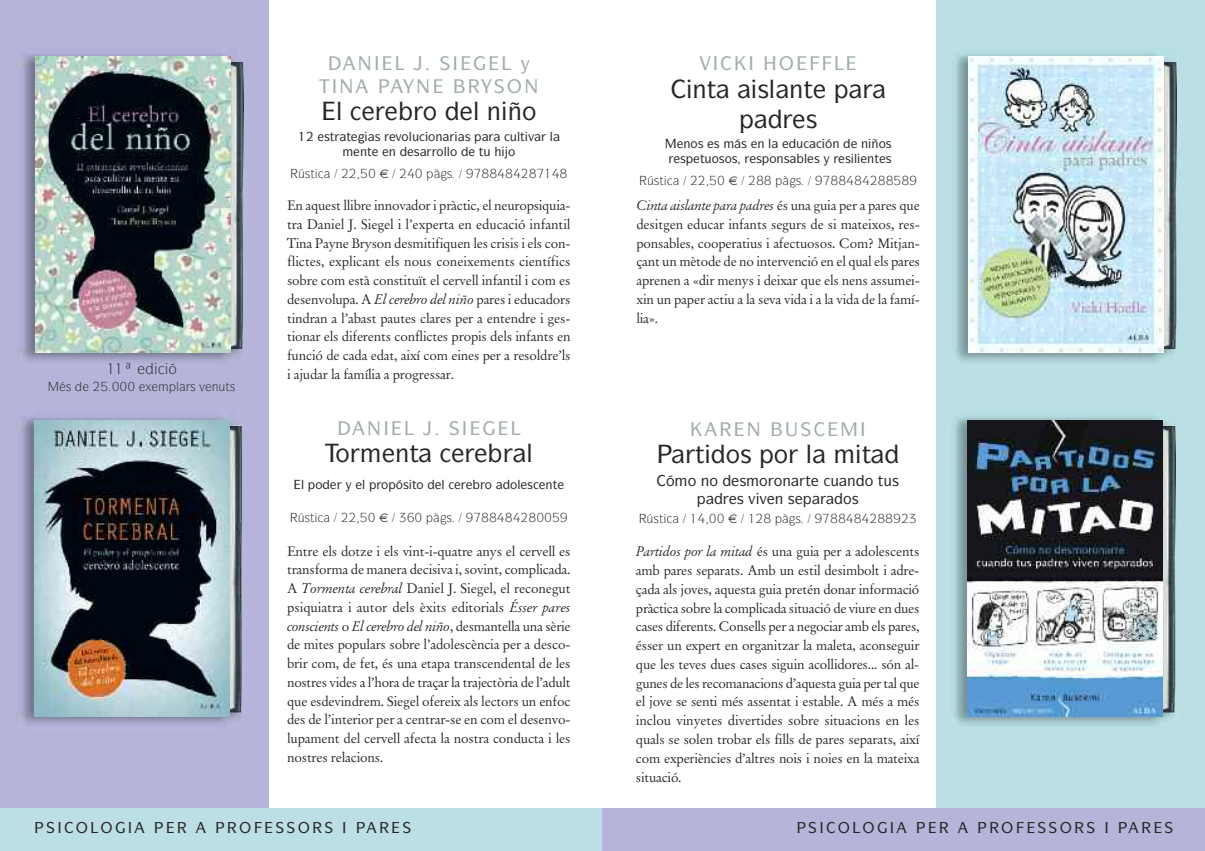
<style>
.page{position:relative;width:1205px;height:851px;background:#fff}
.page>*{position:absolute;margin:0;border:0;box-sizing:border-box;transform-origin:0 0}
.t1{font:500 25px/30px "Itc Symbol";color:#272627;text-align:right}
.t2{font:500 15px "Itc Symbol";color:#272627}
.t3{font:13.75px/18.8px "Garamand Classic";letter-spacing:-.015em;color:#272627;text-align:justify}
.t4{font:500 12.5px "Itc Symbol";color:#272627}
.t5{font:12.5px "Itc Symbol";color:#272627}
.s1{font-style:italic}
</style>
<div class="page">
<div style="left:0;top:0;width:269px;height:850px;background:#b6b4d9"></div>
<div style="left:0;top:808px;width:602px;height:42px;background:#bbdfe4"></div>
<div style="left:935px;top:0;width:270px;height:850px;background:#bbdfe4"></div>
<div style="left:602px;top:808px;width:603px;height:42px;background:#b6b4d9"></div>
<img style="left:17px;top:54px;width:227px;height:307px">
<img style="left:230px;top:62px;width:13px;height:287px">
<img style="left:35px;top:57px;width:195px;height:296px">
<img style="left:16px;top:417px;width:225px;height:307px">
<img style="left:229px;top:425px;width:13px;height:287px">
<img style="left:34px;top:420px;width:195px;height:296px">
<img style="left:955px;top:52px;width:222px;height:311px">
<img style="left:1163px;top:62px;width:13px;height:287px">
<img style="left:968px;top:57px;width:195px;height:296px">
<img style="left:954px;top:415px;width:222px;height:311px">
<img style="left:1162px;top:425px;width:13px;height:287px">
<img style="left:967px;top:420px;width:195px;height:296px">
<p class="t5" style="left:176px;top:381px;width:61px">● ▲ ❖ ■◆▼▲</p>
<h1 class="t1" style="left:336px;top:98px;width:8px">●</h1>
<h1 class="t1" style="left:423px;top:98px;width:115px">□ ●■□</h1>
<p class="t4" style="left:324px;top:132px;width:28px">▲▼ ▼</p>
<p class="t4" style="left:375px;top:132px;width:69px">▲ ❖□●◆ □■</p>
<p class="t4" style="left:510px;top:132px;width:45px">◆●▼❖ ●</p>
<p class="t4" style="left:436px;top:147px;width:22px">□●●□</p>
<p class="t5" style="left:407px;top:169px;width:47px">✔ →▲</p>
<p class="t3" style="left:287px;top:197px;width:285px">En aquest llibre innovador i pràctic, el neuropsiquia&shy;tra Daniel J. Siegel i l’experta en educació infantil Tina Payne Bryson desmitifiquen les crisis i els con&shy;flictes, explicant els nous coneixements científics sobre com està constituït el cervell infantil i com es desenvolupa. A <span class="s1">El cerebro del niño</span> pares i educadors tindran a l’abast pautes clares per a entendre i ges&shy;tionar els diferents conflictes propis dels infants en funció de cada edat, així com eines per a resoldre’ls i ajudar la família a progressar.</p>
<h1 class="t1" style="left:335px;top:440px;width:85px">□ ■▼</h1>
<h1 class="t1" style="left:526px;top:440px;width:8px">●</h1>
<p class="t4" style="left:362px;top:479px;width:63px">● □ ▲▼□</p>
<p class="t4" style="left:441px;top:479px;width:5px">●</p>
<p class="t4" style="left:485px;top:479px;width:74px">□ □●▲ ■▼</p>
<p class="t5" style="left:399px;top:513px;width:55px">✓ →▲</p>
<p class="t3" style="left:287px;top:543px;width:285px">Entre els dotze i els vint-i-quatre anys el cervell es transforma de manera decisiva i, sovint, complicada.<br>A <span class="s1">Tormenta cerebral</span> Daniel J. Siegel, el reconegut psiquiatra i autor dels èxits editorials <span class="s1">Ésser pares conscients</span> o <span class="s1">El cerebro del niño</span>, desmantella una sèrie de mites populars sobre l’adolescència per a desco&shy;brir com, de fet, és una etapa transcendental de les nostres vides a l’hora de traçar la trajectòria de l’adult que esdevindrem. Siegel ofereix als lectors un enfoc des de l’interior per a centrar-se en com el desenvo&shy;lupament del cervell afecta la nostra conducta i les nostres relacions.</p>
<h1 class="t1" style="left:757px;top:76px;width:61px">▲● ■▼ ▲</h1>
<p class="t4" style="left:683px;top:139px;width:38px">■□▲ ▲</p>
<p class="t4" style="left:741px;top:139px;width:32px">▲ ■●</p>
<p class="t4" style="left:861px;top:139px;width:32px">■ □▲</p>
<p class="t4" style="left:680px;top:154px;width:59px">▲ ▼◆□▲□▲</p>
<p class="t4" style="left:756px;top:154px;width:65px">▲□■▲ ●▲</p>
<p class="t4" style="left:845px;top:154px;width:48px">▲● ■▼▲</p>
<p class="t3" style="left:636px;top:197px;width:285px"><span class="s1">Cinta aislante para padres</span> és una guia per a pares que desitgen educar infants segurs de si mateixos, res&shy;ponsables, cooperatius i afectuosos. Com? Mitjan&shy;çant un mètode de no intervenció en el qual els pares aprenen a «dir menys i deixar que els nens assumei&shy;xin un paper actiu a la seva vida i a la vida de la famí&shy;lia».</p>
<h1 class="t1" style="left:695px;top:441px;width:119px">▼□▲ □●</h1>
<p class="t2" style="left:688px;top:475px;width:32px">□ ■□</p>
<p class="t2" style="left:739px;top:475px;width:73px">▲ □□■ ▼</p>
<p class="t2" style="left:830px;top:475px;width:70px">◆ ■ □▼◆▲</p>
<p class="t2" style="left:737px;top:493px;width:60px">▲❖❖ ■▲</p>
<p class="t3" style="left:636px;top:543px;width:285px"><span class="s1">Partidos por la mitad</span> és una guia per a adolescents amb pares separats. Amb un estil desimbolt i adre&shy;çada als joves, aquesta guia pretén donar informació pràctica sobre la complicada situació de viure en dues cases diferents. Consells per a negociar amb els pares, ésser un expert en organitzar la maleta, aconseguir que les teves dues cases siguin acollidores... són al&shy;gunes de les recomanacions d’aquesta guia per tal que el jove se senti més assentat i estable. A més a més inclou vinyetes divertides sobre situacions en les quals se solen trobar els fills de pares separats, així com experiències d’altres nois i noies en la mateixa situació.</p>
</div>
